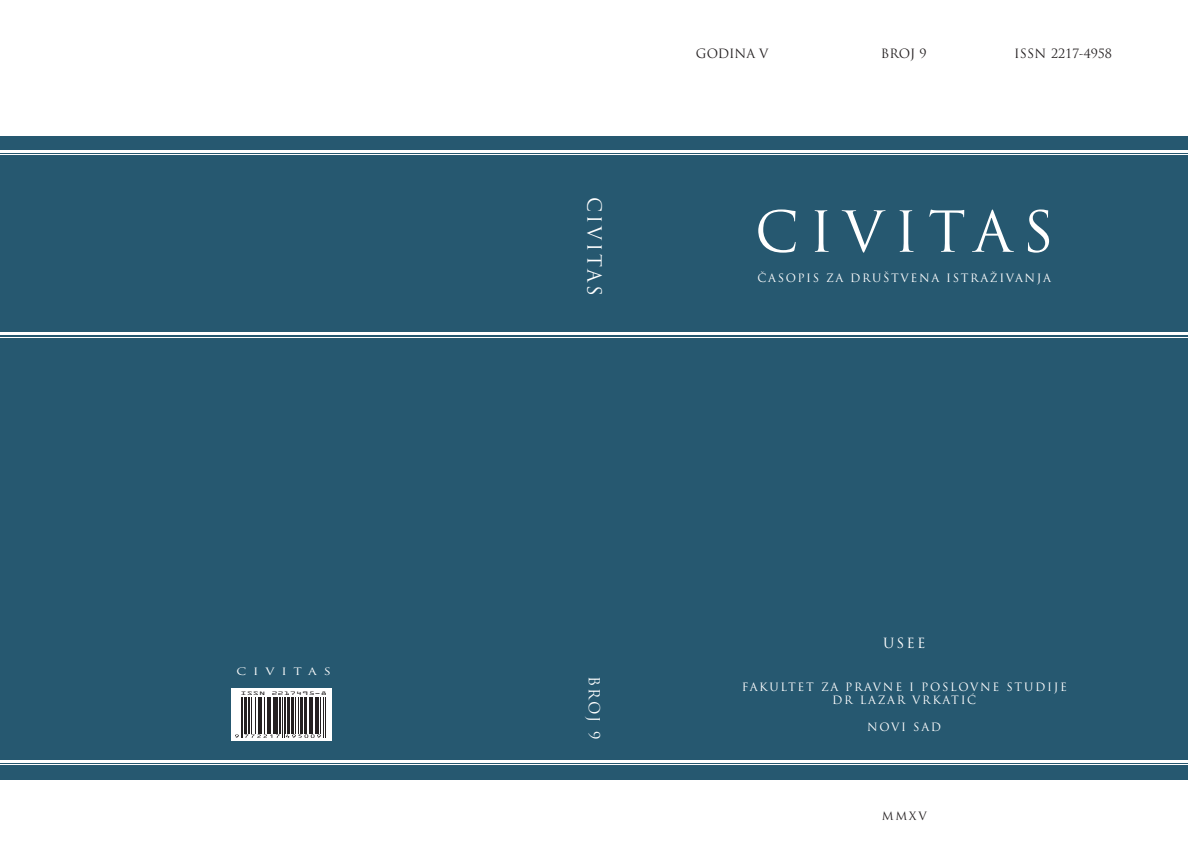
<style>
.page{position:relative;width:1188px;height:851px;background:#fff}
.page>*{position:absolute;margin:0;border:0;box-sizing:border-box;transform-origin:0 0}
.t1{font:55px "Trajan Pro";letter-spacing:.18em;color:#fff}
.t2{font:19.12px "Trajan Pro";letter-spacing:.15em;color:#fff}
.t3{font:15px "Trajan Pro";color:#fff}
.t4{font:13.75px "Trajan Pro";color:#fff}
.t5{font:12.5px "Trajan Pro";letter-spacing:-.01em;color:#231f20}
.t6{font:11.25px/13.5px "Trajan Pro";letter-spacing:.145em;color:#fff;text-align:center}
.t7{font:11.25px "Trajan Pro";color:#231f20}
.t8{font:10px "Trajan Pro";letter-spacing:.55em;color:#fff;scale:1.23 1}
.t9{font:5.25px "OCRA Extended";color:#231f20;scale:1.92 1}
</style>
<div class="page">
<div style="left:0;top:136px;width:1187px;height:644px;background:#265870"></div>
<div style="left:231px;top:688px;width:101px;height:52px;background:#fff"></div>
<hr style="left:241px;top:697px;width:1px;height:40px;background:#231f20">
<hr style="left:242px;top:697px;width:1px;height:40px;background:#231f20">
<hr style="left:244px;top:697px;width:3px;height:36px;background:#231f20">
<hr style="left:248px;top:697px;width:1px;height:36px;background:#231f20">
<hr style="left:251px;top:697px;width:1px;height:36px;background:#231f20">
<hr style="left:255px;top:697px;width:1px;height:36px;background:#231f20">
<hr style="left:258px;top:697px;width:1px;height:36px;background:#231f20">
<hr style="left:260px;top:697px;width:2px;height:36px;background:#231f20">
<hr style="left:264px;top:697px;width:1px;height:36px;background:#231f20">
<hr style="left:267px;top:697px;width:1px;height:36px;background:#231f20">
<hr style="left:269px;top:697px;width:2px;height:36px;background:#231f20">
<hr style="left:273px;top:697px;width:1px;height:36px;background:#231f20">
<hr style="left:275px;top:697px;width:3px;height:36px;background:#231f20">
<hr style="left:279px;top:697px;width:2px;height:36px;background:#231f20">
<hr style="left:282px;top:697px;width:1px;height:40px;background:#231f20">
<hr style="left:283px;top:697px;width:1px;height:40px;background:#231f20">
<hr style="left:285px;top:697px;width:1px;height:36px;background:#231f20">
<hr style="left:287px;top:697px;width:2px;height:36px;background:#231f20">
<hr style="left:291px;top:697px;width:3px;height:36px;background:#231f20">
<hr style="left:295px;top:697px;width:1px;height:36px;background:#231f20">
<hr style="left:298px;top:697px;width:1px;height:36px;background:#231f20">
<hr style="left:300px;top:697px;width:3px;height:36px;background:#231f20">
<hr style="left:304px;top:697px;width:2px;height:36px;background:#231f20">
<hr style="left:308px;top:697px;width:1px;height:36px;background:#231f20">
<hr style="left:310px;top:697px;width:3px;height:36px;background:#231f20">
<hr style="left:315px;top:697px;width:1px;height:36px;background:#231f20">
<hr style="left:316px;top:697px;width:3px;height:36px;background:#231f20">
<hr style="left:320px;top:697px;width:1px;height:36px;background:#231f20">
<hr style="left:323px;top:697px;width:1px;height:40px;background:#231f20">
<hr style="left:325px;top:697px;width:1px;height:40px;background:#231f20">
<svg style="left:245px;top:734px;width:34px;height:3px"></svg>
<svg style="left:286px;top:734px;width:35px;height:3px"></svg>
<hr style="left:0;top:150px;width:1187px;height:2px;background:#fff">
<hr style="left:0;top:154px;width:1187px;height:1px;background:#fff">
<hr style="left:0;top:332px;width:1187px;height:3px;background:#fff">
<hr style="left:0;top:337px;width:1187px;height:1px;background:#fff">
<hr style="left:0;top:760px;width:1187px;height:2px;background:#fff">
<hr style="left:0;top:764px;width:1187px;height:1px;background:#fff">
<p class="t8" style="left:236px;top:665px;width:78px">CIVITAS</p>
<p class="t9" style="left:240px;top:690px;width:46px">ISSN 2217495-8</p>
<h2 class="t2" style="left:606px;top:197px;width:100px;rotate:90deg">CIVITAS</h2>
<p class="t5" style="left:695px;top:45px;width:74px">GODINA V</p>
<p class="t5" style="left:880px;top:45px;width:47px">BROJ 9</p>
<p class="t5" style="left:1013px;top:45px;width:99px">ISSN 2217-4958</p>
<h1 class="t1" style="left:754px;top:197px;width:300px">CIVITAS</h1>
<p class="t6" style="left:757px;top:271px;width:295px">ČASOPIS ZA DRUŠTVENA ISTRAŽIVANJA</p>
<h3 class="t3" style="left:603px;top:676px;width:65px;rotate:90deg">BROJ 9</h3>
<p class="t4" style="left:882px;top:634px;width:44px">USEE</p>
<p class="t6" style="left:741px;top:679px;width:326px">FAKULTET ZA PRAVNE I POSLOVNE STUDIJE<br>DR LAZAR VRKATIĆ</p>
<p class="t6" style="left:867px;top:719px;width:75px">NOVI SAD</p>
<p class="t7" style="left:881px;top:808px;width:46px">MMXV</p>
</div>
